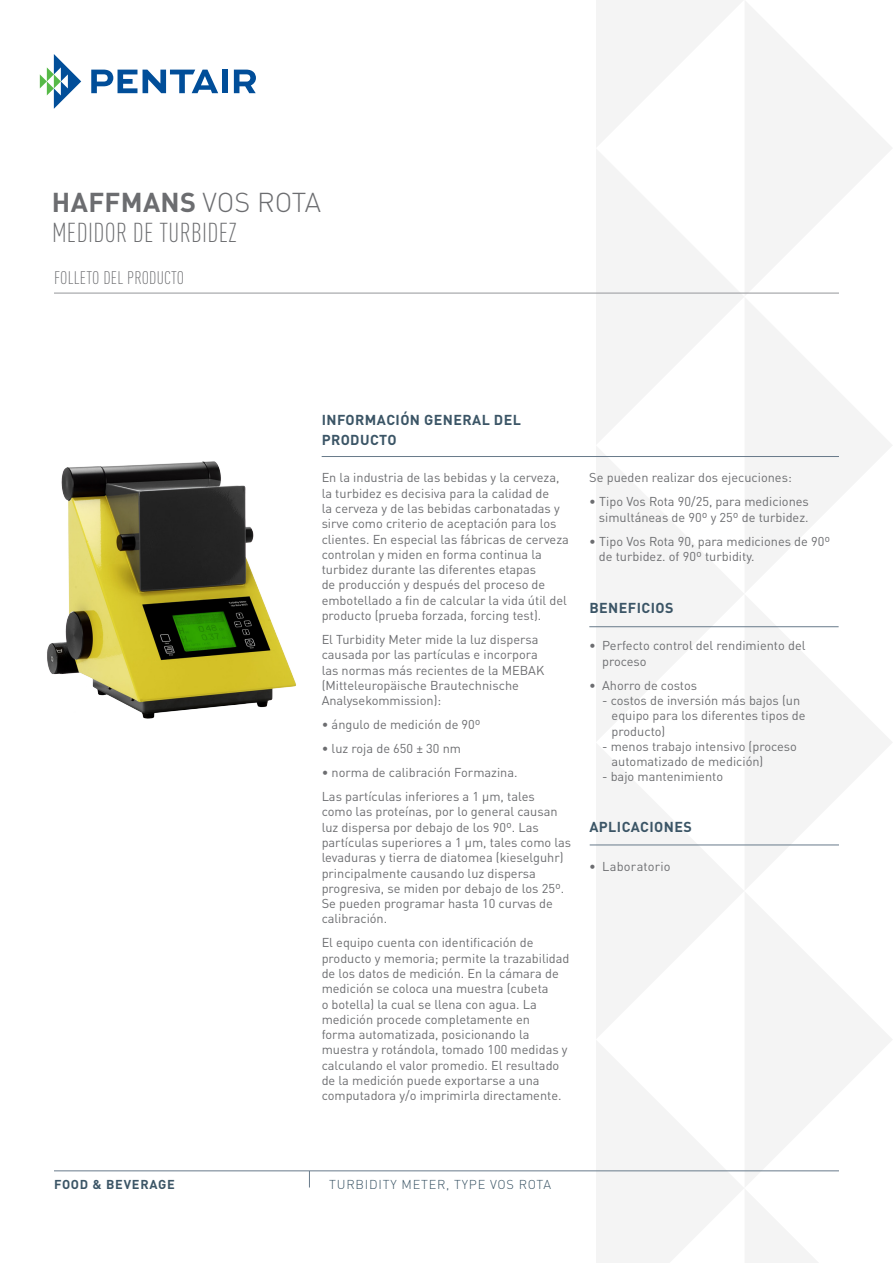
<style>
.page{position:relative;width:893px;height:1263px;background:#fff}
.page>*{position:absolute;margin:0;border:0;box-sizing:border-box;transform-origin:0 0}
.C_Descriptor_Title{font:300 condensed 27px "DIN Pro";letter-spacing:.01em;color:#6c6d70}
.BrandedProductLine_T{font:700 27px "DIN Pro";letter-spacing:.01em;color:#6c6d70}
.C_TitleSection{font:300 condensed 18px "DIN Pro";letter-spacing:.01em;color:#6c6d70}
.C_SubTitleBodyCopy{font:700 14.25px/19.5px "DIN Pro";letter-spacing:.03em;color:#3b5566}
.C_BodyCopy{font:12.75px/15.3px "DIN Pro";color:#6c6d70}
.BULLETS_body_copy{font:12.75px/15.3px "DIN Pro";color:#6c6d70}
.C_Descriptor_InfoLin{font:300 12.75px "DIN Pro";letter-spacing:.06em;color:#3b5566}
.C_SolutionsPlatform{font:700 12.75px "DIN Pro";letter-spacing:.06em;color:#3b5566}
.s1{font-weight:300}
</style>
<div class="page">
<svg style="left:596px;top:0;width:296px;height:148px"></svg>
<svg style="left:596px;top:148px;width:296px;height:297px"></svg>
<svg style="left:596px;top:445px;width:296px;height:297px"></svg>
<svg style="left:596px;top:742px;width:296px;height:430px"></svg>
<svg style="left:596px;top:1039px;width:237px;height:224px;fill:#f4f4f4"></svg>
<hr style="left:54px;top:1170px;width:785px;height:1px;background:#687a8a">
<svg style="left:309px;top:1171px;width:1px;height:16px"></svg>
<svg style="left:40px;top:54px;width:41px;height:55px"></svg>
<svg style="left:91px;top:70px;width:46px;height:23px"></svg>
<svg style="left:143px;top:70px;width:75px;height:23px"></svg>
<div style="left:222px;top:70px;width:6px;height:23px;background:#014e99"></div>
<svg style="left:234px;top:70px;width:22px;height:23px"></svg>
<hr style="left:54px;top:293px;width:785px;height:1px;background:#95979a">
<hr style="left:322px;top:456px;width:517px;height:1px;background:#687a8a">
<img style="left:47px;top:456px;width:275px;height:263px">
<hr style="left:590px;top:844px;width:249px;height:1px;background:#687a8a">
<hr style="left:589px;top:626px;width:250px;height:1px;background:#687a8a">
<p class="BrandedProductLine_T" style="left:52px;top:180px;width:271px">HAFFMANS <span class="s1">VOS ROTA</span></p>
<p class="C_Descriptor_Title" style="left:52px;top:214px;width:186px">MEDIDOR DE TURBIDEZ</p>
<p class="C_TitleSection" style="left:54px;top:265px;width:132px">FOLLETO DEL PRODUCTO</p>
<p class="C_SubTitleBodyCopy" style="left:322px;top:409px;width:201px">INFORMACIÓN GENERAL DEL<br>PRODUCTO</p>
<p class="C_BodyCopy" style="left:322px;top:469px;width:249px">En la industria de las bebidas y la cerveza, la turbidez es decisiva para la calidad de<br>la cerveza y de las bebidas carbonatadas y sirve como criterio de aceptación para los clientes. En especial las fábricas de cerveza controlan y miden en forma continua la turbidez durante las diferentes etapas<br>de producción y después del proceso de embotellado a fin de calcular la vida útil del producto (prueba forzada, forcing test).</p>
<p class="C_BodyCopy" style="left:322px;top:630px;width:224px">El Turbidity Meter mide la luz dispersa causada por las partículas e incorpora las normas más recientes de la MEBAK (Mitteleuropäische Brautechnische Analysekommission):</p>
<p class="C_BodyCopy" style="left:322px;top:716px;width:161px">• ángulo de medición de 90º</p>
<p class="C_BodyCopy" style="left:322px;top:740px;width:141px">• luz roja de 650 ± 30 nm</p>
<p class="C_BodyCopy" style="left:322px;top:763px;width:197px">• norma de calibración Formazina.</p>
<p class="C_BodyCopy" style="left:322px;top:787px;width:251px">Las partículas inferiores a 1 μm, tales<br>como las proteínas, por lo general causan luz dispersa por debajo de los 90º. Las partículas superiores a 1 μm, tales como las levaduras y tierra de diatomea (kieselguhr) principalmente causando luz dispersa progresiva, se miden por debajo de los 25º.<br>Se pueden programar hasta 10 curvas de calibración.</p>
<p class="C_BodyCopy" style="left:322px;top:934px;width:249px">El equipo cuenta con identificación de producto y memoria; permite la trazabilidad de los datos de medición. En la cámara de medición se coloca una muestra (cubeta<br>o botella) la cual se llena con agua. La medición procede completamente en<br>forma automatizada, posicionando la muestra y rotándola, tomado 100 medidas y calculando el valor promedio. El resultado de la medición puede exportarse a una computadora y/o imprimirla directamente.</p>
<p class="C_BodyCopy" style="left:589px;top:469px;width:204px">Se pueden realizar dos ejecuciones:</p>
<p class="C_BodyCopy" style="left:589px;top:493px;width:221px;text-align:right">• Tipo Vos Rota 90/25, para mediciones simultáneas de 90º y 25º de turbidez.</p>
<p class="C_BodyCopy" style="left:599px;top:532px;width:233px;text-indent:-10px">• Tipo Vos Rota 90, para mediciones de 90º de turbidez. of 90º turbidity.</p>
<p class="C_SubTitleBodyCopy" style="left:589px;top:596px;width:86px">BENEFICIOS</p>
<p class="BULLETS_body_copy" style="left:602px;top:637px;width:205px;text-indent:-13px">• Perfecto control del rendimiento del proceso</p>
<p class="BULLETS_body_copy" style="left:589px;top:676px;width:109px">• Ahorro de costos</p>
<p class="BULLETS_body_copy" style="left:612px;top:691px;width:196px;text-indent:-10px">- costos de inversión más bajos (un equipo para los diferentes tipos de producto)</p>
<p class="BULLETS_body_copy" style="left:612px;top:737px;width:187px;text-indent:-10px">- menos trabajo intensivo (proceso automatizado de medición)</p>
<p class="BULLETS_body_copy" style="left:602px;top:768px;width:123px">- bajo mantenimiento</p>
<p class="C_SubTitleBodyCopy" style="left:589px;top:816px;width:104px">APLICACIONES</p>
<p class="BULLETS_body_copy" style="left:589px;top:857px;width:83px">• Laboratorio</p>
<p class="C_SolutionsPlatform" style="left:54px;top:1174px;width:122px">FOOD &amp; BEVERAGE</p>
<p class="C_Descriptor_InfoLin" style="left:329px;top:1174px;width:223px">TURBIDITY METER, TYPE VOS ROTA</p>
</div>
